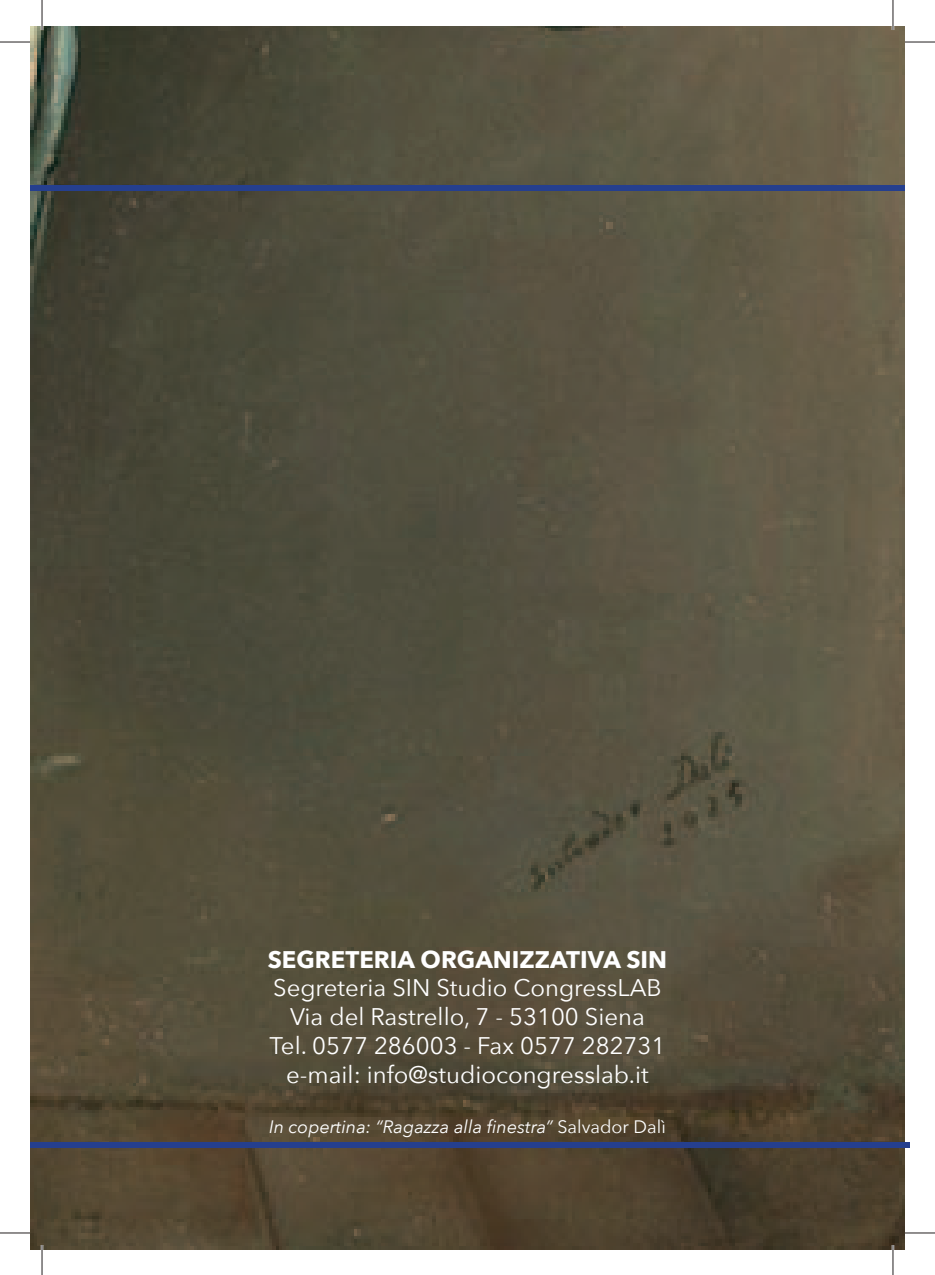
<style>
.page{position:relative;width:935px;height:1275px;background:#fff}
.page>*{position:absolute;margin:0;border:0;box-sizing:border-box;transform-origin:0 0}
.t1{font:24px/28.8px "Avenir Next";color:#fff;text-align:center}
.t2{font:700 24px "Avenir Next";color:#fff}
.t3{font:italic 18px "Avenir Next";color:#fff}
.s1{font-style:normal}
</style>
<div class="page">
<img style="left:30px;top:27px;width:874px;height:1223px">
<div style="left:30px;top:186px;width:874px;height:5px;background:#253f8e"></div>
<div style="left:30px;top:1142px;width:879px;height:6px;background:#253f8e"></div>
<hr style="left:41px;top:0;width:2px;height:30px;background:#fff">
<hr style="left:41px;top:1245px;width:2px;height:30px;background:#fff">
<hr style="left:891px;top:0;width:3px;height:30px;background:#fff">
<hr style="left:891px;top:1245px;width:3px;height:30px;background:#fff">
<hr style="left:0;top:42px;width:30px;height:1px;background:#231f20">
<hr style="left:904px;top:42px;width:30px;height:1px;background:#231f20">
<hr style="left:0;top:1232px;width:30px;height:1px;background:#231f20">
<hr style="left:904px;top:1232px;width:30px;height:1px;background:#231f20">
<hr style="left:42px;top:0;width:1px;height:30px;background:#231f20">
<hr style="left:42px;top:1245px;width:1px;height:30px;background:#231f20">
<hr style="left:892px;top:0;width:1px;height:30px;background:#231f20">
<hr style="left:892px;top:1245px;width:1px;height:30px;background:#231f20">
<p class="t2" style="left:268px;top:943px;width:401px">SEGRETERIA ORGANIZZATIVA SIN</p>
<p class="t1" style="left:269px;top:974px;width:397px">Segreteria SIN Studio CongressLAB Via del Rastrello, 7 - 53100 Siena Tel. 0577 286003 - Fax 0577 282731 e-mail: info@studiocongresslab.it</p>
<p class="t3" style="left:269px;top:1115px;width:398px">In copertina: “Ragazza alla finestra” <span class="s1">Salvador Dalì</span></p>
</div>
